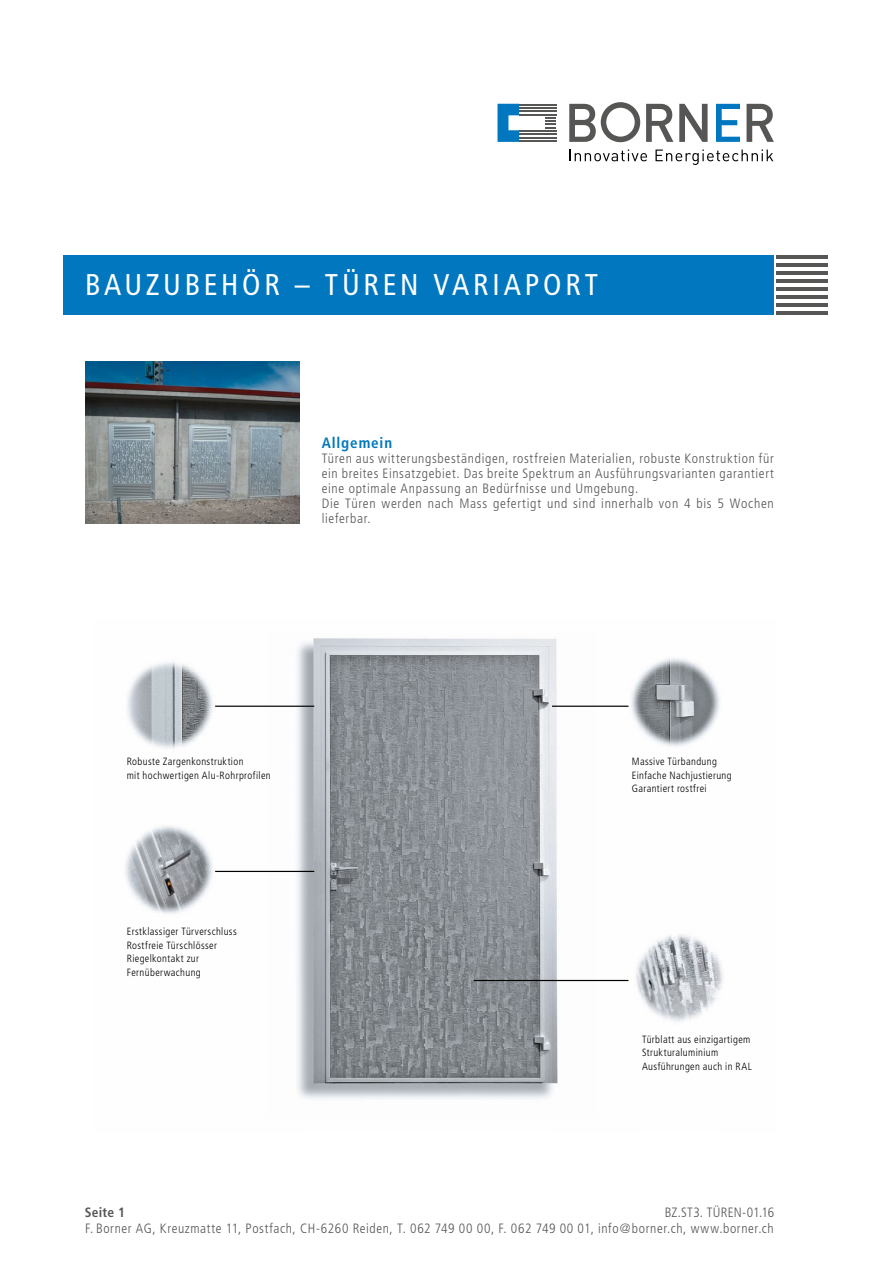
<style>
.page{position:relative;width:893px;height:1263px;background:#fff}
.page>*{position:absolute;margin:0;border:0;box-sizing:border-box;transform-origin:0 0}
.t1{font:condensed 30px "Frutiger";letter-spacing:.125em;color:#fff}
.t2{font:700 condensed 15px "Frutiger";letter-spacing:.06em;color:#0077be}
.t3{font:300 condensed 13.5px/15px "Frutiger";letter-spacing:.05em;color:#565655;text-align:right}
.t4{font:700 condensed 13.5px "Frutiger";letter-spacing:.02em;color:#565655}
.t5{font:300 condensed 10.5px/13.5px "Frutiger";letter-spacing:.035em;color:#000}
</style>
<div class="page">
<img style="left:125px;top:638px;width:598px;height:461px">
<img style="left:85px;top:361px;width:215px;height:162px">
<div style="left:64px;top:255px;width:710px;height:60px;background:#0077be"></div>
<svg style="left:569px;top:150px;width:78px;height:11px"></svg>
<svg style="left:655px;top:150px;width:118px;height:15px"></svg>
<svg style="left:569px;top:102px;width:71px;height:40px"></svg>
<svg style="left:646px;top:104px;width:27px;height:38px"></svg>
<svg style="left:679px;top:104px;width:29px;height:38px"></svg>
<svg style="left:716px;top:104px;width:24px;height:38px"></svg>
<svg style="left:746px;top:104px;width:28px;height:38px"></svg>
<svg style="left:497px;top:104px;width:22px;height:38px"></svg>
<hr style="left:519px;top:130px;width:37px;height:2px;background:#565655">
<hr style="left:519px;top:134px;width:37px;height:1px;background:#565655">
<hr style="left:519px;top:137px;width:37px;height:2px;background:#565655">
<hr style="left:519px;top:140px;width:37px;height:2px;background:#565655">
<hr style="left:519px;top:104px;width:37px;height:1px;background:#565655">
<hr style="left:519px;top:107px;width:37px;height:2px;background:#565655">
<hr style="left:519px;top:110px;width:37px;height:2px;background:#565655">
<hr style="left:519px;top:114px;width:37px;height:1px;background:#565655">
<svg style="left:545px;top:117px;width:11px;height:12px"></svg>
<hr style="left:776px;top:255px;width:51px;height:4px;background:#565655">
<hr style="left:776px;top:271px;width:51px;height:4px;background:#565655">
<hr style="left:776px;top:287px;width:51px;height:4px;background:#565655">
<hr style="left:776px;top:303px;width:51px;height:4px;background:#565655">
<hr style="left:776px;top:263px;width:51px;height:4px;background:#565655">
<hr style="left:776px;top:279px;width:51px;height:4px;background:#565655">
<hr style="left:776px;top:295px;width:51px;height:4px;background:#565655">
<hr style="left:776px;top:311px;width:51px;height:4px;background:#565655">
<hr style="left:215px;top:706px;width:99px;height:1px;background:#000">
<hr style="left:552px;top:706px;width:76px;height:1px;background:#000">
<hr style="left:215px;top:871px;width:99px;height:1px;background:#000">
<hr style="left:474px;top:980px;width:154px;height:1px;background:#000">
<h1 class="t1" style="left:85px;top:267px;width:514px">BAUZUBEHÖR – TÜREN VARIAPORT</h1>
<p class="t2" style="left:322px;top:434px;width:72px">Allgemein</p>
<p class="t3" style="left:322px;top:451px;width:454px;text-align:left">Türen aus witterungsbeständigen, rostfreien Materialien, robuste Konstruktion für ein breites Einsatzgebiet. Das breite Spektrum an Ausführungsvarianten garantiert eine optimale Anpassung an Bedürfnisse und Umgebung.<br>Die Türen werden nach Mass gefertigt und sind innerhalb von 4 bis 5 Wochen lieferbar.</p>
<p class="t5" style="left:127px;top:755px;width:145px">Robuste Zargenkonstruktion<br>mit hochwertigen Alu-Rohrprofilen</p>
<p class="t5" style="left:127px;top:925px;width:111px">Erstklassiger Türverschluss<br>Rostfreie Türschlösser<br>Riegelkontakt zur<br>Fernüberwachung</p>
<p class="t5" style="left:632px;top:755px;width:101px">Massive Türbandung<br>Einfache Nachjustierung<br>Garantiert rostfrei</p>
<p class="t5" style="left:642px;top:1032px;width:111px">Türblatt aus einzigartigem<br>Strukturaluminium<br>Ausführungen auch in RAL</p>
<p class="t3" style="left:85px;top:1204px;width:691px;line-height:16.5px">BZ.ST3. TÜREN-01.16<br>F. Borner AG, Kreuzmatte 11, Postfach, CH-6260 Reiden, T. 062 749 00 00, F. 062 749 00 01, info@borner.ch, www.borner.ch</p>
<p class="t4" style="left:85px;top:1204px;width:42px">Seite 1</p>
</div>
